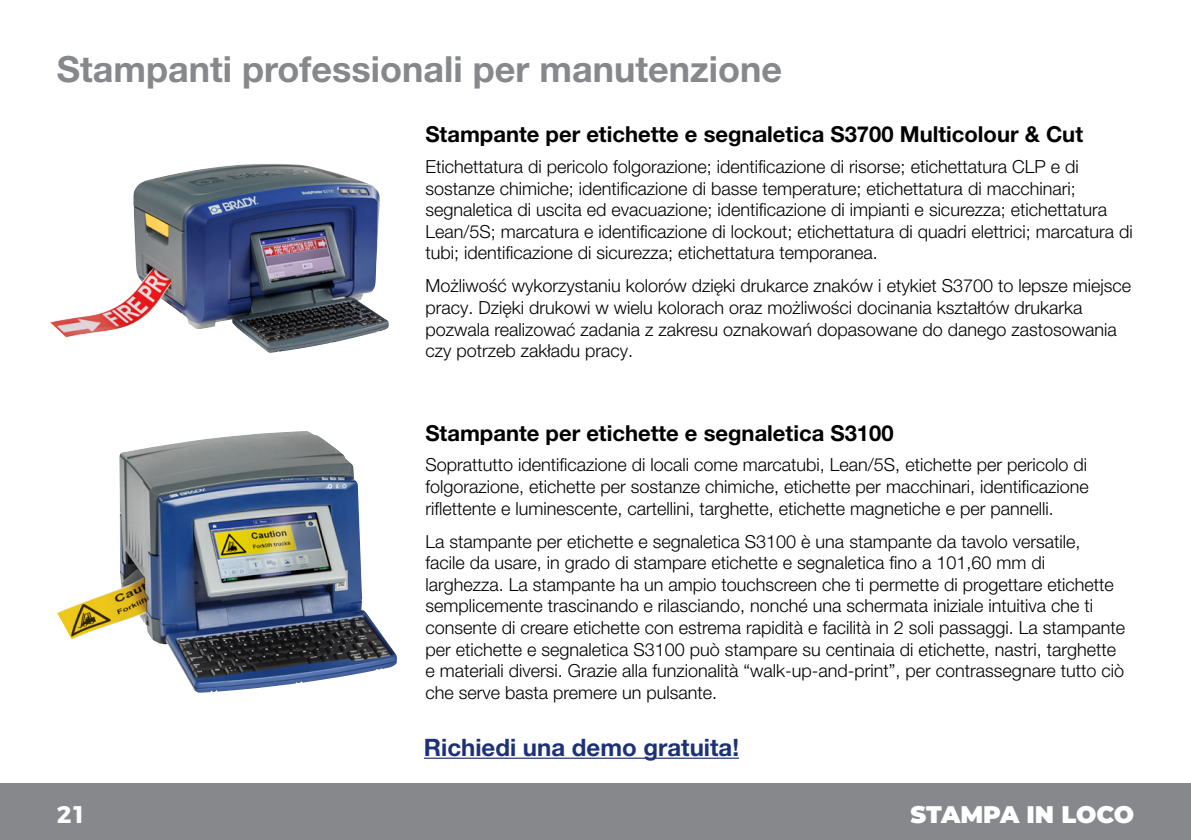
<style>
.page{position:relative;width:1191px;height:840px;background:#fff}
.page>*{position:absolute;margin:0;border:0;box-sizing:border-box;transform-origin:0 0}
.t1{font:700 36px "Helvetica Neue LT Pro";color:#86888c}
.t2{font:700 24px "Helvetica Neue LT Pro";color:#1d3176}
.t3{font:900 24px "Montserrat";letter-spacing:-.01em;color:#fff}
.t4{font:700 24px "Montserrat";color:#fff}
.t5{font:700 22px "Helvetica Neue LT Pro";color:#000}
.t6{font:300 18px/21.6px "Helvetica Neue LT Pro";color:#000}
</style>
<div class="page">
<div style="left:0;top:782px;width:1191px;height:57px;background:#86888c"></div>
<img style="left:57px;top:431px;width:340px;height:261px">
<hr style="left:424px;top:757px;width:315px;height:1px;background:#1d3176">
<img style="left:50px;top:164px;width:339px;height:189px">
<h1 class="t1" style="left:57px;top:47px;width:727px">Stampanti professionali per manutenzione</h1>
<p class="t5" style="left:425px;top:120px;width:659px">Stampante per etichette e segnaletica S3700 Multicolour &amp; Cut</p>
<p class="t6" style="left:425px;top:155px;width:709px">Etichettatura di pericolo folgorazione; identificazione di risorse; etichettatura CLP e di sostanze chimiche; identificazione di basse temperature; etichettatura di macchinari; segnaletica di uscita ed evacuazione; identificazione di impianti e sicurezza; etichettatura Lean/5S; marcatura e identificazione di lockout; etichettatura di quadri elettrici; marcatura di tubi; identificazione di sicurezza; etichettatura temporanea.</p>
<p class="t6" style="left:425px;top:275px;width:707px">Możliwość wykorzystaniu kolorów dzięki drukarce znaków i etykiet S3700 to lepsze miejsce pracy. Dzięki drukowi w wielu kolorach oraz możliwości docinania kształtów drukarka pozwala realizować zadania z zakresu oznakowań dopasowane do danego zastosowania czy potrzeb zakładu pracy.</p>
<p class="t5" style="left:425px;top:418px;width:470px">Stampante per etichette e segnaletica S3100</p>
<p class="t6" style="left:425px;top:453px;width:665px;text-align:justify">Soprattutto identificazione di locali come marcatubi, Lean/5S, etichette per pericolo di folgorazione, etichette per sostanze chimiche, etichette per macchinari, identificazione riflettente e luminescente, cartellini, targhette, etichette magnetiche e per pannelli.</p>
<p class="t6" style="left:425px;top:529px;width:701px">La stampante per etichette e segnaletica S3100 è una stampante da tavolo versatile,<br>facile da usare, in grado di stampare etichette e segnaletica fino a 101,60 mm di larghezza. La stampante ha un ampio touchscreen che ti permette di progettare etichette semplicemente trascinando e rilasciando, nonché una schermata iniziale intuitiva che ti consente di creare etichette con estrema rapidità e facilità in 2 soli passaggi. La stampante per etichette e segnaletica S3100 può stampare su centinaia di etichette, nastri, targhette e materiali diversi. Grazie alla funzionalità “walk-up-and-print”, per contrassegnare tutto ciò che serve basta premere un pulsante.</p>
<h2 class="t4" style="left:57px;top:799px;width:31px">21</h2>
<h2 class="t2" style="left:424px;top:731px;width:317px">Richiedi una demo gratuita!</h2>
<h2 class="t3" style="left:910px;top:796px;width:225px">STAMPA IN LOCO</h2>
</div>
